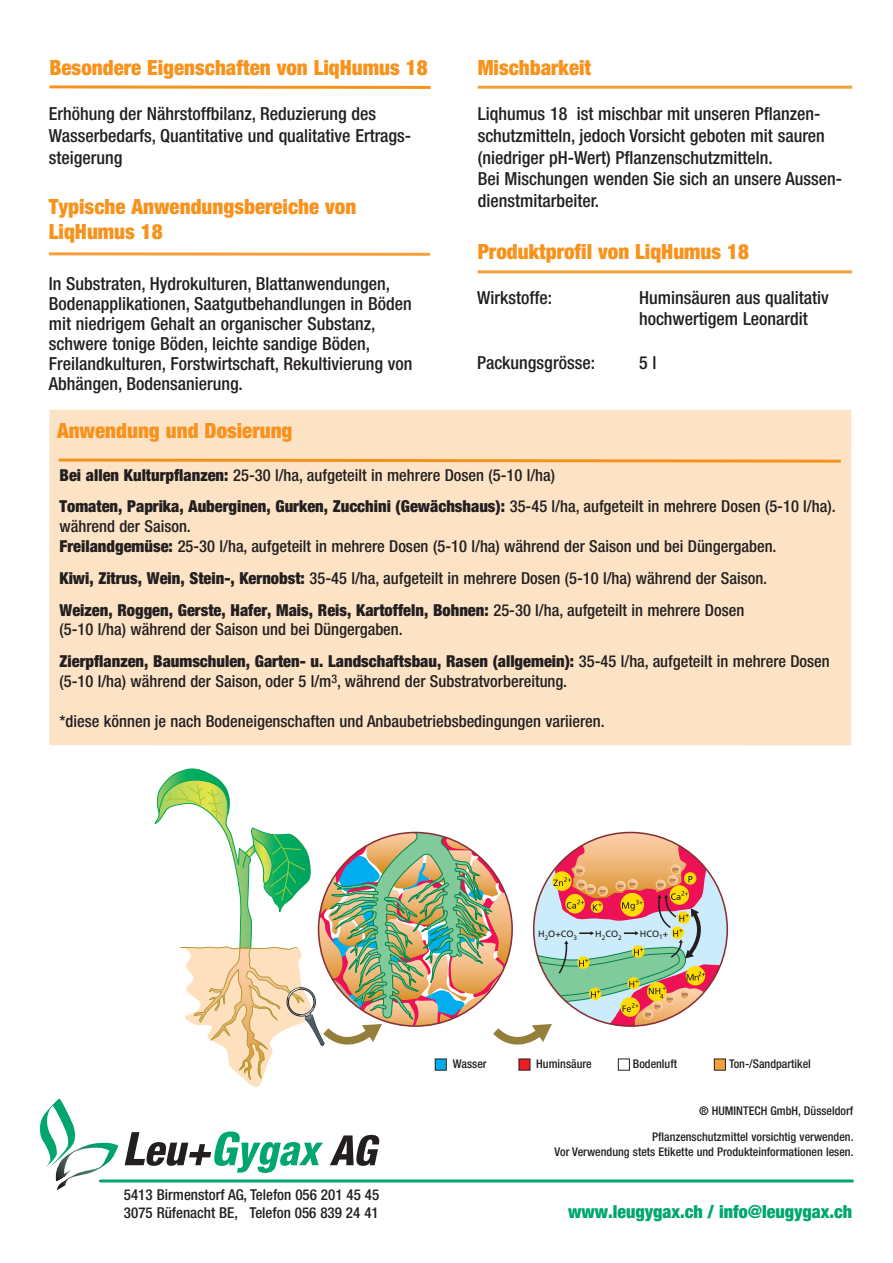
<style>
.page{position:relative;width:893px;height:1263px;background:#fff}
.page>*{position:absolute;margin:0;border:0;box-sizing:border-box;transform-origin:0 0}
.t1{font:900 condensed 21px/25.2px "Helvetica Neue";color:#f7931d}
.t2{font:500 condensed 18px/21.6px "Helvetica Neue";color:#231f20}
.t3{font:900 condensed 18px "Helvetica Neue";color:#00a66e}
.t4{font:500 condensed 16.5px/31.8px "Helvetica Neue";color:#231f20}
.t5{font:500 condensed 15px/18px "Helvetica Neue";color:#231f20}
.t6{font:500 condensed 12px/14.4px "Helvetica Neue";color:#231f20;text-align:right}
.t7{font:9.15px "Frutiger";color:#231f20}
.s1{font-weight:900}
</style>
<div class="page">
<svg style="left:40px;top:1098px;width:78px;height:92px"></svg>
<svg style="left:125px;top:1131px;width:198px;height:42px"></svg>
<svg style="left:330px;top:1135px;width:49px;height:31px"></svg>
<div style="left:49px;top:410px;width:802px;height:335px;background:#fde3c6"></div>
<svg style="left:49px;top:252px;width:381px;height:4px"></svg>
<hr style="left:100px;top:1179px;width:754px;height:3px;background:#00a66e">
<svg style="left:49px;top:85px;width:382px;height:4px"></svg>
<svg style="left:58px;top:458px;width:783px;height:5px"></svg>
<hr style="left:478px;top:270px;width:374px;height:3px;background:#f5a039">
<hr style="left:478px;top:86px;width:374px;height:3px;background:#f5a039">
<svg style="left:154px;top:768px;width:575px;height:319px"></svg>
<div style="left:435px;top:1059px;width:11px;height:11px;background:#00aeef"></div>
<div style="left:435px;top:1059px;width:11px;height:11px;border:1px solid #231f20"></div>
<div style="left:519px;top:1059px;width:11px;height:11px;background:#ee1d23"></div>
<div style="left:618px;top:1059px;width:11px;height:11px;background:#fff"></div>
<div style="left:618px;top:1059px;width:12px;height:11px;border:1px solid #231f20"></div>
<div style="left:714px;top:1059px;width:11px;height:11px;background:#f5a039"></div>
<div style="left:714px;top:1059px;width:12px;height:11px;border:1px solid #231f20"></div>
<p class="t1" style="left:50px;top:56px;width:380px">Besondere Eigenschaften von LiqHumus 18</p>
<p class="t2" style="left:49px;top:105px;width:364px">Erhöhung der Nährstoffbilanz, Reduzierung des<br>Wasserbedarfs, Quantitative und qualitative Ertrags&shy;steigerung</p>
<p class="t1" style="left:49px;top:196px;width:309px">Typische Anwendungsbereiche von<br>LiqHumus 18</p>
<p class="t2" style="left:49px;top:275px;width:365px;line-height:20.1px">In Substraten, Hydrokulturen, Blattanwendungen, Bodenapplikationen, Saatgutbehandlungen in Böden mit niedrigem Gehalt an organischer Substanz, schwere tonige Böden, leichte sandige Böden, Freilandkulturen, Forstwirtschaft, Rekultivierung von Abhängen, Bodensanierung.</p>
<p class="t1" style="left:57px;top:420px;width:237px">Anwendung und Dosierung</p>
<p class="t1" style="left:478px;top:56px;width:115px">Mischbarkeit</p>
<p class="t2" style="left:478px;top:105px;width:366px">Liqhumus 18 ist mischbar mit unseren Pflanzen&shy;schutzmitteln, jedoch Vorsicht geboten mit sauren (niedriger pH-Wert) Pflanzenschutzmitteln.<br>Bei Mischungen wenden Sie sich an unsere Aussen&shy;dienstmitarbeiter.</p>
<p class="t1" style="left:478px;top:241px;width:273px">Produktprofil von LiqHumus 18</p>
<p class="t2" style="left:477px;top:288px;width:77px">Wirkstoffe:</p>
<p class="t2" style="left:639px;top:288px;width:191px">Huminsäuren aus qualitativ hochwertigem Leonardit</p>
<p class="t2" style="left:477px;top:353px;width:119px">Packungsgrösse:</p>
<p class="t2" style="left:639px;top:353px;width:19px">5 l</p>
<p class="t4" style="left:60px;top:460px;width:778px"><span class="s1">Bei allen Kulturpflanzen:</span> 25-30 l/ha, aufgeteilt in mehrere Dosen (5-10 l/ha)<br><span class="s1">Tomaten, Paprika, Auberginen, Gurken, Zucchini (Gewächshaus):</span> 35-45 l/ha, aufgeteilt in mehrere Dosen (5-10 l/ha).</p>
<p class="t4" style="left:60px;top:518px;width:719px;line-height:19.8px">während der Saison.<br><span class="s1">Freilandgemüse:</span> 25-30 l/ha, aufgeteilt in mehrere Dosen (5-10 l/ha) während der Saison und bei Düngergaben.</p>
<p class="t4" style="left:60px;top:563px;width:709px"><span class="s1">Kiwi, Zitrus, Wein, Stein-, Kernobst:</span> 35-45 l/ha, aufgeteilt in mehrere Dosen (5-10 l/ha) während der Saison.<br><span class="s1">Weizen, Roggen, Gerste, Hafer, Mais, Reis, Kartoffeln, Bohnen:</span> 25-30 l/ha, aufgeteilt in mehrere Dosen</p>
<p class="t4" style="left:60px;top:615px;width:772px">(5-10 l/ha) während der Saison und bei Düngergaben.<br><span class="s1">Zierpflanzen, Baumschulen, Garten- u. Landschaftsbau, Rasen (allgemein):</span> 35-45 l/ha, aufgeteilt in mehrere Dosen</p>
<p class="t4" style="left:60px;top:667px;width:509px">(5-10 l/ha) während der Saison, oder 5 l/m<sup>3</sup>, während der Substratvorbereitung.</p>
<p class="t4" style="left:60px;top:706px;width:547px">*diese können je nach Bodeneigenschaften und Anbaubetriebsbedingungen variieren.</p>
<p class="t7" style="left:538px;top:930px;width:41px">H<sub>2</sub>O+CO<sub>3</sub></p>
<p class="t7" style="left:595px;top:930px;width:28px">H<sub>2</sub>CO<sub>2</sub></p>
<p class="t7" style="left:640px;top:930px;width:30px">HCO<sub>1</sub>+</p>
<p class="t6" style="left:453px;top:1058px;width:35px">Wasser</p>
<p class="t6" style="left:536px;top:1058px;width:57px">Huminsäure</p>
<p class="t6" style="left:633px;top:1058px;width:46px">Bodenluft</p>
<p class="t6" style="left:729px;top:1058px;width:83px">Ton-/Sandpartikel</p>
<p class="t6" style="left:699px;top:1104px;width:156px">® HUMINTECH GmbH, Düsseldorf</p>
<p class="t5" style="left:124px;top:1187px;width:257px">5413 Birmenstorf AG, Telefon 056 201 45 45<br>3075 Rüfenacht BE, Telefon 056 839 24 41</p>
<p class="t6" style="left:555px;top:1131px;width:300px">Pflanzenschutzmittel vorsichtig verwenden.<br>Vor Verwendung stets Etikette und Produkteinformationen lesen.</p>
<p class="t3" style="left:568px;top:1205px;width:286px">www.leugygax.ch / info@leugygax.ch</p>
</div>
